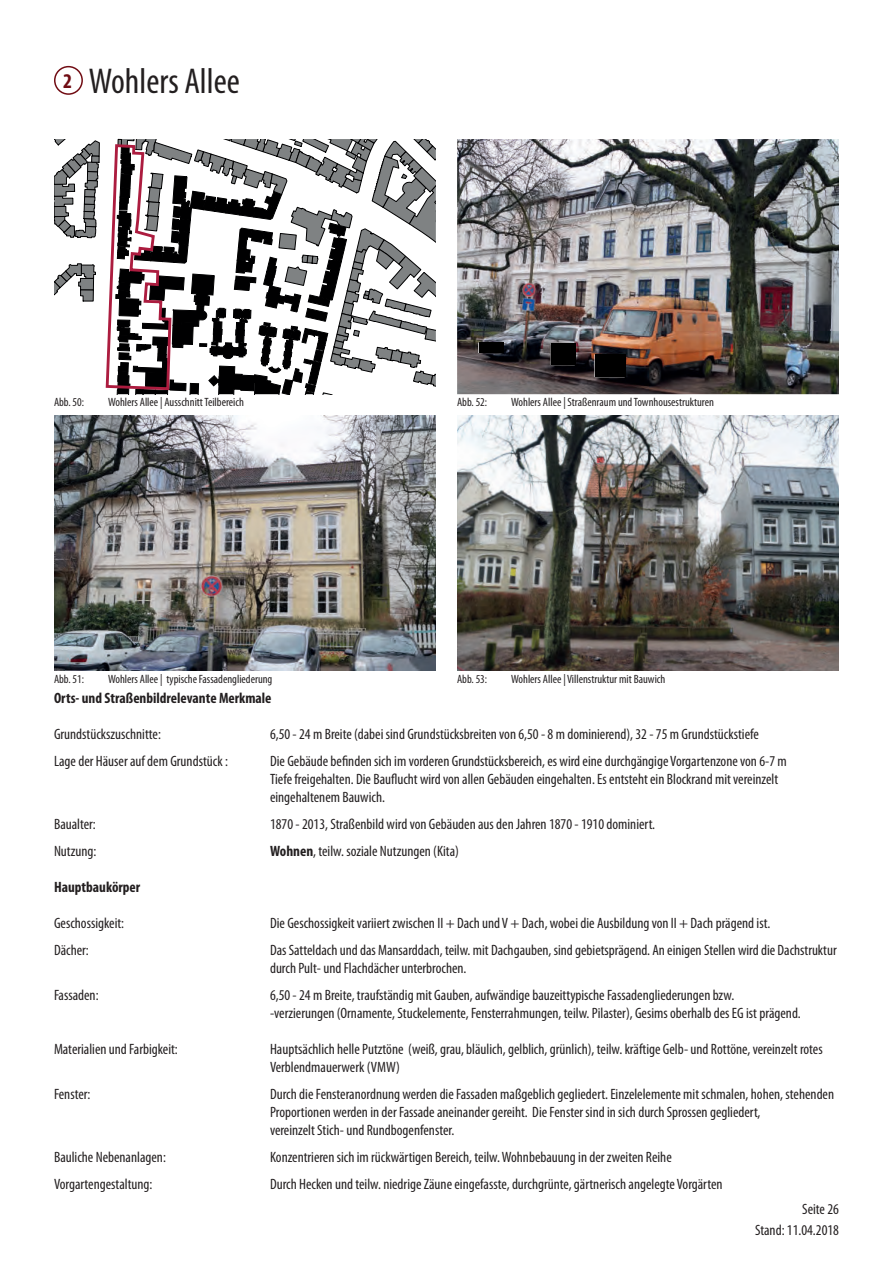
<style>
.page{position:relative;width:893px;height:1263px;background:#fff}
.page>*{position:absolute;margin:0;border:0;box-sizing:border-box;transform-origin:0 0}
.t1{font:condensed 36px "Myriad Pro";color:#231f20}
.t2{font:700 condensed 21px "Myriad Pro";color:#700c13}
.t3{font:condensed 15px/18px "Myriad Pro";color:#231f20}
.t4{font:700 condensed 15px "Myriad Pro";color:#231f20}
.t5{font:condensed 12px "Myriad Pro";color:#231f20}
.s1{font-weight:700}
</style>
<div class="page">
<img style="left:457px;top:416px;width:382px;height:255px">
<img style="left:54px;top:416px;width:382px;height:255px">
<img style="left:457px;top:139px;width:382px;height:255px">
<div style="left:54px;top:66px;width:29px;height:29px;border:2px solid #710c13;border-radius:50%"></div>
<svg style="left:54px;top:139px;width:382px;height:255px"></svg>
<div style="left:595px;top:354px;width:30px;height:22px;background:#000"></div>
<div style="left:551px;top:343px;width:25px;height:21px;background:#000"></div>
<div style="left:479px;top:342px;width:24px;height:10px;background:#000"></div>
<h2 class="t2" style="left:63px;top:68px;width:10px">2</h2>
<h1 class="t1" style="left:89px;top:59px;width:152px">Wohlers Allee</h1>
<p class="t5" style="left:54px;top:395px;width:32px">Abb. 50:</p>
<p class="t5" style="left:108px;top:395px;width:137px">Wohlers Allee | Ausschnitt Teilbereich</p>
<p class="t5" style="left:54px;top:671px;width:32px">Abb. 51:</p>
<p class="t5" style="left:108px;top:671px;width:166px">Wohlers Allee | typische Fassadengliederung</p>
<p class="t5" style="left:457px;top:395px;width:32px">Abb. 52:</p>
<p class="t5" style="left:511px;top:395px;width:204px">Wohlers Allee | Straßenraum und Townhousestrukturen</p>
<p class="t5" style="left:457px;top:671px;width:32px">Abb. 53:</p>
<p class="t5" style="left:511px;top:671px;width:156px">Wohlers Allee | Villenstruktur mit Bauwich</p>
<p class="t4" style="left:54px;top:689px;width:219px">Orts- und Straßenbildrelevante Merkmale</p>
<p class="t3" style="left:54px;top:725px;width:108px">Grundstückszuschnitte:</p>
<p class="t3" style="left:270px;top:725px;width:490px">6,50 - 24 m Breite (dabei sind Grundstücksbreiten von 6,50 - 8 m dominierend), 32 - 75 m Grundstückstiefe</p>
<p class="t3" style="left:54px;top:752px;width:175px">Lage der Häuser auf dem Grundstück :</p>
<p class="t3" style="left:270px;top:752px;width:518px">Die Gebäude befinden sich im vorderen Grundstücksbereich, es wird eine durchgängige Vorgartenzone von 6-7 m<br>Tiefe freigehalten. Die Bauflucht wird von allen Gebäuden eingehalten. Es entsteht ein Blockrand mit vereinzelt eingehaltenem Bauwich.</p>
<p class="t3" style="left:54px;top:815px;width:43px">Baualter:</p>
<p class="t3" style="left:270px;top:815px;width:387px">1870 - 2013, Straßenbild wird von Gebäuden aus den Jahren 1870 - 1910 dominiert.</p>
<p class="t3" style="left:54px;top:842px;width:44px">Nutzung:</p>
<p class="t3" style="left:270px;top:842px;width:190px"><span class="s1">Wohnen</span>, teilw. soziale Nutzungen (Kita)</p>
<p class="t4" style="left:54px;top:878px;width:88px">Hauptbaukörper</p>
<p class="t3" style="left:54px;top:914px;width:72px">Geschossigkeit:</p>
<p class="t3" style="left:270px;top:914px;width:502px">Die Geschossigkeit variiert zwischen II + Dach und V + Dach, wobei die Ausbildung von II + Dach prägend ist.</p>
<p class="t3" style="left:54px;top:941px;width:36px">Dächer:</p>
<p class="t3" style="left:270px;top:941px;width:568px">Das Satteldach und das Mansarddach, teilw. mit Dachgauben, sind gebietsprägend. An einigen Stellen wird die Dachstruktur durch Pult- und Flachdächer unterbrochen.</p>
<p class="t3" style="left:54px;top:986px;width:46px">Fassaden:</p>
<p class="t3" style="left:270px;top:986px;width:532px">6,50 - 24 m Breite, traufständig mit Gauben, aufwändige bauzeittypische Fassadengliederungen bzw. -verzierungen (Ornamente, Stuckelemente, Fensterrahmungen, teilw. Pilaster), Gesims oberhalb des EG ist prägend.</p>
<p class="t3" style="left:54px;top:1040px;width:125px">Materialien und Farbigkeit:</p>
<p class="t3" style="left:270px;top:1040px;width:554px">Hauptsächlich helle Putztöne (weiß, grau, bläulich, gelblich, grünlich), teilw. kräftige Gelb- und Rottöne, vereinzelt rotes<br>Verblendmauerwerk (VMW)</p>
<p class="t3" style="left:54px;top:1085px;width:38px">Fenster:</p>
<p class="t3" style="left:270px;top:1085px;width:566px">Durch die Fensteranordnung werden die Fassaden maßgeblich gegliedert. Einzelelemente mit schmalen, hohen, stehenden<br>Proportionen werden in der Fassade aneinander gereiht. Die Fenster sind in sich durch Sprossen gegliedert,<br>vereinzelt Stich- und Rundbogenfenster.</p>
<p class="t3" style="left:54px;top:1148px;width:113px">Bauliche Nebenanlagen:</p>
<p class="t3" style="left:270px;top:1148px;width:403px">Konzentrieren sich im rückwärtigen Bereich, teilw. Wohnbebauung in der zweiten Reihe</p>
<p class="t3" style="left:54px;top:1175px;width:100px">Vorgartengestaltung:</p>
<p class="t3" style="left:270px;top:1175px;width:454px">Durch Hecken und teilw. niedrige Zäune eingefasste, durchgrünte, gärtnerisch angelegte Vorgärten</p>
<p class="t3" style="left:802px;top:1200px;width:38px">Seite 26</p>
<p class="t3" style="left:755px;top:1221px;width:85px">Stand: 11.04.2018</p>
</div>
